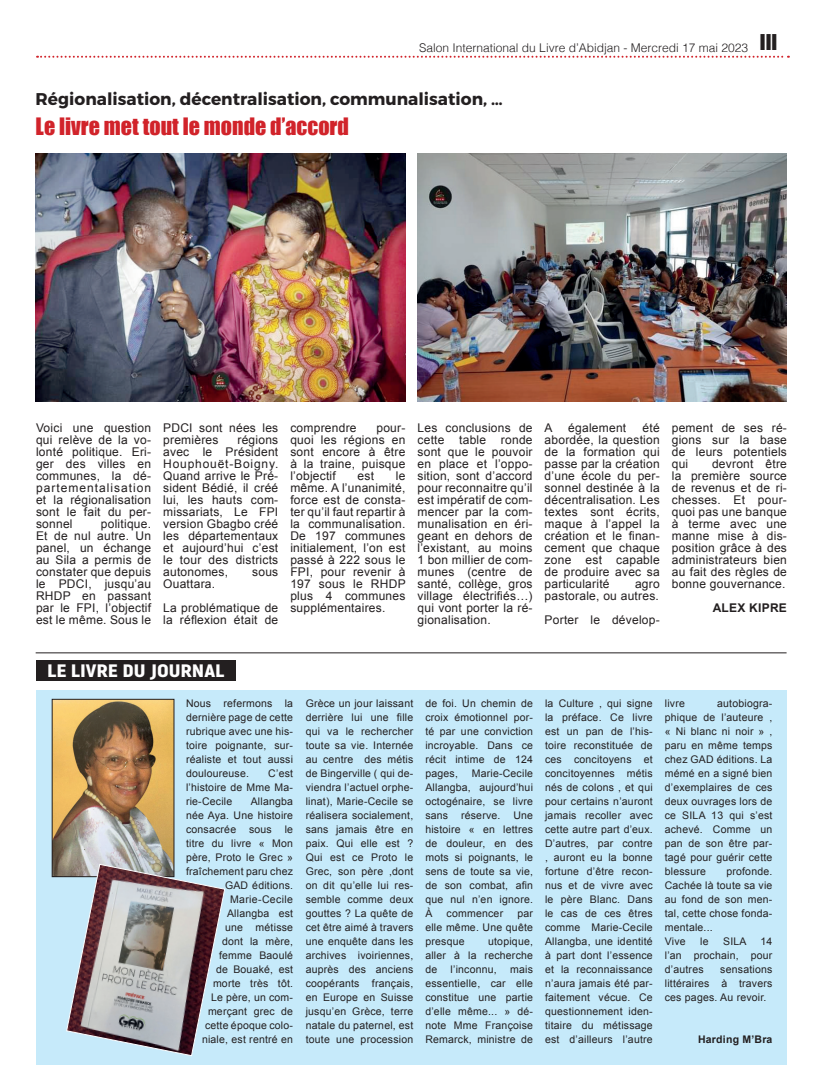
<style>
.page{position:relative;width:823px;height:1092px;background:#fff}
.page>*{position:absolute;margin:0;border:0;box-sizing:border-box;transform-origin:0 0}
.t1{font:22px "Impact";color:#d1232a}
.t2{font:900 18px "Akrobat";color:#fff;scale:1.21 1}
.t3{font:700 17px "Montserrat";color:#231f20}
.t4{font:12px/12px "Arial";letter-spacing:.02em;color:#231f20;text-align:justify}
.t5{font:300 12px "Helvetica";color:#231f20}
.t6{font:700 12px "Arial";letter-spacing:.02em;color:#231f20}
.t7{font:10.5px/14px "Arial";letter-spacing:.02em;color:#231f20;text-align:justify}
.t8{font:700 10.5px "Arial";letter-spacing:.02em;color:#231f20}
</style>
<div class="page">
<div style="left:36px;top:660px;width:199px;height:21px;background:#231f20"></div>
<svg style="left:37px;top:56px;width:751px;height:2px"></svg>
<div style="left:36px;top:690px;width:750px;height:374px;background:#c6eafa"></div>
<hr style="left:36px;top:652px;width:750px;height:1px;background:#231f20">
<img style="left:54px;top:701px;width:118px;height:173px">
<div style="left:52px;top:699px;width:122px;height:177px;border:1px solid #231f20"></div>
<svg style="left:66px;top:863px;width:159px;height:193px"></svg>
<img style="left:36px;top:153px;width:369px;height:248px">
<img style="left:417px;top:153px;width:369px;height:248px">
<p class="t5" style="left:419px;top:37px;width:359px">Salon International du Livre d’Abidjan - Mercredi 17 mai 2023 <sup>III</sup></p>
<h3 class="t3" style="left:36px;top:88px;width:468px">Régionalisation, décentralisation, communalisation, …</h3>
<h1 class="t1" style="left:36px;top:109px;width:314px">Le livre met tout le monde d’accord</h1>
<p class="t4" style="left:36px;top:422px;width:117px">Voici une question qui relève de la vo&shy;lonté politique. Eri&shy;ger des villes en communes, la dé&shy;partementalisation et la régionalisation sont le fait du per&shy;sonnel</p>
<p class="t4" style="left:36px;top:518px;width:116px;text-indent:65px">politique.<br>Et de nul autre. Un panel, un échange au Sila a permis de constater que depuis le PDCI, jusqu’au RHDP en passant par le FPI, l’objectif est le même. Sous le</p>
<p class="t4" style="left:163px;top:422px;width:116px">PDCI sont nées les premières</p>
<p class="t4" style="left:163px;top:434px;width:117px;text-indent:74px">régions avec le Président Houphouët-Boigny.<br>Quand arrive le Pré&shy;sident Bédié, il créé lui, les hauts com&shy;missariats, Le FPI version Gbagbo créé les départementaux et aujourd’hui c’est le tour des districts autonomes,</p>
<p class="t4" style="left:252px;top:566px;width:28px">sous</p>
<p class="t4" style="left:163px;top:572px;width:116px;line-height:24px">Ouattara.<br>La problématique de</p>
<p class="t4" style="left:163px;top:614px;width:116px">la réflexion était de</p>
<p class="t4" style="left:290px;top:422px;width:68px">comprendre</p>
<p class="t4" style="left:290px;top:422px;width:116px;text-indent:86px">pour&shy;quoi les régions en sont encore à être à la traine, puisque l’objectif</p>
<p class="t4" style="left:290px;top:470px;width:117px;text-indent:105px">le même. A l’unanimité, force est de consta&shy;ter qu’il faut repartir à la communalisation.<br>De 197 communes initialement, l’on est passé à 222 sous le FPI, pour revenir à 197 sous le RHDP plus 4 communes supplémentaires.</p>
<p class="t4" style="left:357px;top:470px;width:18px">est</p>
<p class="t4" style="left:417px;top:422px;width:117px">Les conclusions de cette table ronde sont que le pouvoir en place et l’oppo&shy;sition, sont d’accord pour reconnaitre qu’il est impératif de com&shy;mencer par la com&shy;munalisation en éri&shy;geant en dehors de l’existant, au moins 1 bon millier de com&shy;munes (centre de santé, collège, gros village électrifiés…) qui vont porter la ré&shy;gionalisation.</p>
<p class="t4" style="left:544px;top:422px;width:10px">A</p>
<p class="t4" style="left:568px;top:422px;width:59px">également</p>
<p class="t4" style="left:544px;top:422px;width:117px;text-indent:98px">été abordée, la question de la formation qui passe par la création d’une école du per&shy;sonnel destinée à la décentralisation. Les textes sont écrits, maque à l’appel la création et le finan&shy;cement que chaque zone est capable de produire avec sa particularité</p>
<p class="t4" style="left:544px;top:578px;width:116px;text-align:right">agro<br>pastorale, ou autres.</p>
<p class="t4" style="left:544px;top:614px;width:116px">Porter le dévelop-</p>
<p class="t4" style="left:671px;top:422px;width:116px">pement de ses ré&shy;gions sur la base de leurs potentiels qui</p>
<p class="t4" style="left:671px;top:458px;width:116px;text-indent:40px">devront être la première source de revenus et de ri&shy;chesses. Et pour&shy;quoi pas une banque à terme avec une manne mise à dis&shy;position grâce à des administrateurs bien au fait des règles de bonne gouvernance.</p>
<p class="t6" style="left:712px;top:600px;width:76px">ALEX KIPRE</p>
<h2 class="t2" style="left:47px;top:659px;width:148px">LE LIVRE DU JOURNAL</h2>
<p class="t7" style="left:186px;top:696px;width:108px">Nous refermons la dernière page de cette rubrique avec une his&shy;toire poignante, sur&shy;réaliste et tout aussi douloureuse.</p>
<p class="t7" style="left:186px;top:766px;width:108px;text-indent:82px">C’est l’histoire de Mme Ma&shy;rie-Cecile</p>
<p class="t7" style="left:186px;top:794px;width:108px;text-align:right">Allangba<br>née Aya. Une histoire consacrée sous le titre du livre « Mon père, Proto le Grec » fraîchement paru chez<br>GAD éditions.<br>Marie-Cecile<br>Allangba est<br>une métisse<br>dont la mère,<br>femme Baoulé<br>de Bouaké, est morte très tôt.<br>Le père, un com&shy;merçant grec de cette époque colo&shy;niale, est rentré en</p>
<p class="t7" style="left:305px;top:696px;width:109px">Grèce un jour laissant derrière lui une fille qui va le rechercher toute sa vie. Internée au centre des métis de Bingerville ( qui de&shy;viendra l’actuel orphe&shy;linat), Marie-Cecile se réalisera socialement, sans jamais être en paix. Qui elle est ?<br>Qui est ce Proto le Grec, son père ,dont on dit qu’elle lui res&shy;semble comme deux gouttes ? La quête de cet être aimé à travers une enquête dans les archives ivoiriennes, auprès des anciens coopérants français, en Europe en Suisse jusqu’en Grèce, terre natale du paternel, est toute une procession</p>
<p class="t7" style="left:425px;top:696px;width:109px">de foi. Un chemin de croix émotionnel por&shy;té par une conviction incroyable. Dans ce récit intime de 124 pages,</p>
<p class="t7" style="left:425px;top:766px;width:109px;text-indent:46px">Marie-Cecile Allangba, aujourd’hui octogénaire, se livre sans réserve. Une histoire « en lettres de douleur, en des mots si poignants, le sens de toute sa vie, de son combat, afin que nul n’en ignore.<br>À</p>
<p class="t7" style="left:425px;top:906px;width:109px;text-indent:92px">par elle même. Une quête presque</p>
<p class="t7" style="left:446px;top:906px;width:58px">commencer</p>
<p class="t7" style="left:425px;top:934px;width:109px;text-indent:63px">utopique, aller à la recherche de</p>
<p class="t7" style="left:450px;top:962px;width:48px">l’inconnu,</p>
<p class="t7" style="left:425px;top:962px;width:109px;text-indent:85px">mais essentielle, car elle constitue une partie d’elle même... » dé&shy;note Mme Françoise Remarck, ministre de</p>
<p class="t7" style="left:544px;top:696px;width:109px">la Culture , qui signe la préface. Ce livre est un pan de l’his&shy;toire reconstituée de ces concitoyens et concitoyennes métis nés de colons , et qui pour certains n’auront jamais recoller avec cette autre part d’eux.<br>D’autres, par contre , auront eu la bonne fortune d’être recon&shy;nus et de vivre avec le père Blanc. Dans le cas de ces êtres comme Marie-Cecile Allangba, une identité à part dont l’essence et la reconnaissance n’aura jamais été par&shy;faitement vécue. Ce questionnement iden&shy;titaire du métissage est d’ailleurs l’autre</p>
<p class="t7" style="left:664px;top:696px;width:22px">livre</p>
<p class="t7" style="left:664px;top:696px;width:109px;text-indent:52px">autobiogra&shy;phique de l’auteure , « Ni blanc ni noir » , paru en même temps chez GAD éditions. La mémé en a signé bien d’exemplaires de ces deux ouvrages lors de ce SILA 13 qui s’est achevé. Comme un pan de son être par&shy;tagé pour guérir cette blessure</p>
<p class="t7" style="left:664px;top:864px;width:109px;text-align:left;text-indent:62px">profonde.<br>Cachée là toute sa vie au fond de son men&shy;tal, cette chose fonda&shy;mentale...<br>Vive</p>
<p class="t7" style="left:699px;top:934px;width:10px">le</p>
<p class="t7" style="left:722px;top:934px;width:25px">SILA</p>
<p class="t7" style="left:664px;top:934px;width:109px;text-indent:96px">14 l’an prochain, pour d’autres</p>
<p class="t7" style="left:664px;top:962px;width:109px;text-indent:55px">sensations littéraires à travers ces pages. Au revoir.</p>
<p class="t8" style="left:697px;top:1031px;width:76px">Harding M’Bra</p>
</div>
